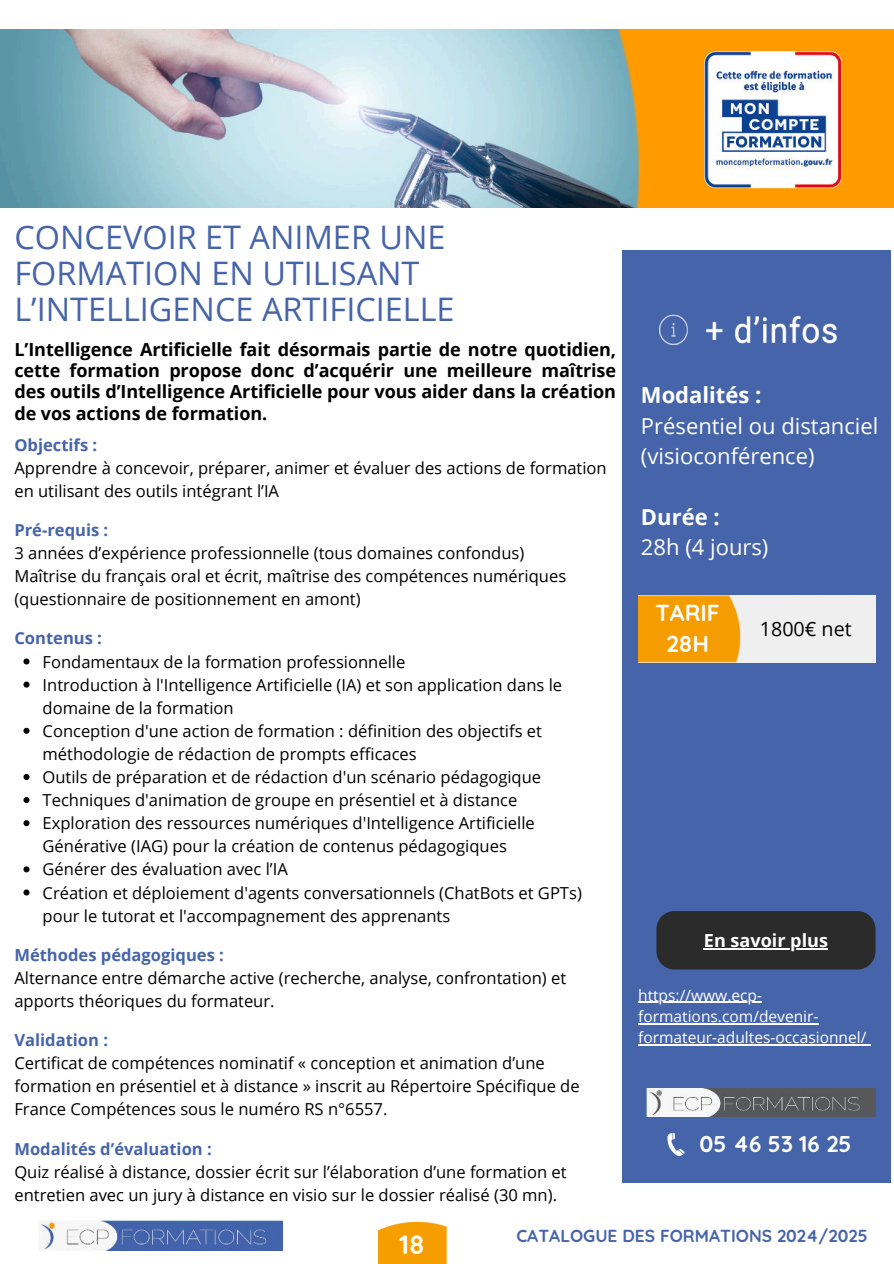
<style>
.page{position:relative;width:894px;height:1264px;background:#fff}
.page>*{position:absolute;margin:0;border:0;box-sizing:border-box;transform-origin:0 0}
.t1{font:32.4px/36px "Open Sans";color:#4664a9}
.t2{font:700 26.4px "Quicksand";color:#fff}
.t3{font:700 23.1px/31.5px "Quicksand";color:#fff;text-align:center}
.t4{font:700 22.65px "Quicksand";color:#fff}
.t5{font:22.05px/30.3px "Open Sans";color:#fff}
.t6{font:700 22.05px "Open Sans";color:#fff}
.t7{font:19.65px "Open Sans";color:#000}
.t8{font:700 18px/21.3px "Open Sans";letter-spacing:-.005em;color:#000;text-align:justify}
.t9{font:700 18px "Open Sans";color:#fff}
.t10{font:700 17.4px "Quicksand";color:#4664a9}
.t11{font:16.5px/23.1px "Open Sans";color:#000}
.t12{font:700 16.5px "Open Sans";color:#4664a9}
.t13{font:15.6px/21.3px "Open Sans";color:#fff}
</style>
<div class="page">
<img style="left:0;top:30px;width:529px;height:177px">
<img style="left:529px;top:30px;width:364px;height:177px">
<div style="left:622px;top:250px;width:268px;height:932px;background:#4664a9"></div>
<img style="left:38px;top:1220px;width:245px;height:30px">
<div style="left:378px;top:1222px;width:68px;height:41px;background:#f69e00"></div>
<img style="left:659px;top:314px;width:178px;height:31px">
<img style="left:646px;top:1088px;width:228px;height:28px">
<svg style="left:667px;top:1132px;width:17px;height:24px"></svg>
<img style="left:638px;top:595px;width:237px;height:67px">
<div style="left:656px;top:911px;width:219px;height:58px;background:#2b2b2b"></div>
<hr style="left:703px;top:948px;width:124px;height:1px;background:#fff">
<img style="left:701px;top:49px;width:142px;height:141px">
<hr style="left:638px;top:1001px;width:124px;height:1px;background:#fff">
<hr style="left:638px;top:1023px;width:180px;height:1px;background:#fff">
<hr style="left:638px;top:1044px;width:228px;height:1px;background:#fff">
<svg style="left:23px;top:658px;width:6px;height:6px"></svg>
<svg style="left:23px;top:681px;width:6px;height:6px"></svg>
<svg style="left:23px;top:727px;width:6px;height:6px"></svg>
<svg style="left:23px;top:774px;width:6px;height:6px"></svg>
<svg style="left:23px;top:797px;width:6px;height:6px"></svg>
<svg style="left:23px;top:820px;width:6px;height:6px"></svg>
<svg style="left:23px;top:866px;width:6px;height:6px"></svg>
<svg style="left:23px;top:889px;width:6px;height:6px"></svg>
<h1 class="t1" style="left:14px;top:218px;width:441px">CONCEVOIR ET ANIMER UNE<br>FORMATION EN UTILISANT<br>L’INTELLIGENCE ARTIFICIELLE</h1>
<p class="t8" style="left:14px;top:338px;width:603px">L’Intelligence Artificielle fait désormais partie de notre quotidien, cette formation propose donc d’acquérir une meilleure maîtrise des outils d’Intelligence Artificielle pour vous aider dans la création de vos actions de formation.</p>
<p class="t12" style="left:14px;top:433px;width:84px">Objectifs :</p>
<p class="t11" style="left:14px;top:456px;width:593px">Apprendre à concevoir, préparer, animer et évaluer des actions de formation en utilisant des outils intégrant l’IA</p>
<p class="t12" style="left:14px;top:518px;width:95px">Pré-requis :</p>
<p class="t11" style="left:14px;top:541px;width:553px">3 années d’expérience professionnelle (tous domaines confondus)<br>Maîtrise du français oral et écrit, maîtrise des compétences numériques (questionnaire de positionnement en amont)</p>
<p class="t12" style="left:14px;top:626px;width:89px">Contenus :</p>
<p class="t11" style="left:43px;top:649px;width:540px">Fondamentaux de la formation professionnelle<br>Introduction à l'Intelligence Artificielle (IA) et son application dans le domaine de la formation<br>Conception d'une action de formation : définition des objectifs et méthodologie de rédaction de prompts efficaces<br>Outils de préparation et de rédaction d'un scénario pédagogique Techniques d'animation de groupe en présentiel et à distance Exploration des ressources numériques d'Intelligence Artificielle Générative (IAG) pour la création de contenus pédagogiques<br>Générer des évaluation avec l’IA<br>Création et déploiement d'agents conversationnels (ChatBots et GPTs) pour le tutorat et l'accompagnement des apprenants</p>
<p class="t12" style="left:14px;top:943px;width:211px">Méthodes pédagogiques :</p>
<p class="t11" style="left:14px;top:965px;width:553px">Alternance entre démarche active (recherche, analyse, confrontation) et apports théoriques du formateur.</p>
<p class="t12" style="left:14px;top:1028px;width:95px">Validation :</p>
<p class="t11" style="left:14px;top:1051px;width:566px">Certificat de compétences nominatif « conception et animation d’une formation en présentiel et à distance » inscrit au Répertoire Spécifique de<br>France Compétences sous le numéro RS n°6557.</p>
<p class="t12" style="left:14px;top:1136px;width:199px">Modalités d’évaluation :</p>
<p class="t11" style="left:14px;top:1159px;width:553px">Quiz réalisé à distance, dossier écrit sur l’élaboration d’une formation et entretien avec un jury à distance en visio sur le dossier réalisé (30 mn).</p>
<h3 class="t6" style="left:640px;top:380px;width:122px">Modalités :</h3>
<h3 class="t5" style="left:640px;top:410px;width:239px">Présentiel ou distanciel (visioconférence)</h3>
<h3 class="t6" style="left:640px;top:501px;width:80px">Durée :</h3>
<h3 class="t5" style="left:640px;top:531px;width:129px">28h (4 jours)</h3>
<h3 class="t3" style="left:655px;top:594px;width:66px">TARIF<br>28H</h3>
<p class="t7" style="left:759px;top:615px;width:93px">1800€ net</p>
<p class="t9" style="left:703px;top:927px;width:126px">En savoir plus</p>
<p class="t13" style="left:638px;top:983px;width:230px">https://www.ecp&shy;formations.com/devenir&shy;formateur-adultes-occasionnel/</p>
<h3 class="t4" style="left:699px;top:1124px;width:153px">05 46 53 16 25</h3>
<h2 class="t2" style="left:399px;top:1222px;width:27px">18</h2>
<p class="t10" style="left:516px;top:1220px;width:353px">CATALOGUE DES FORMATIONS 2024/2025</p>
</div>
